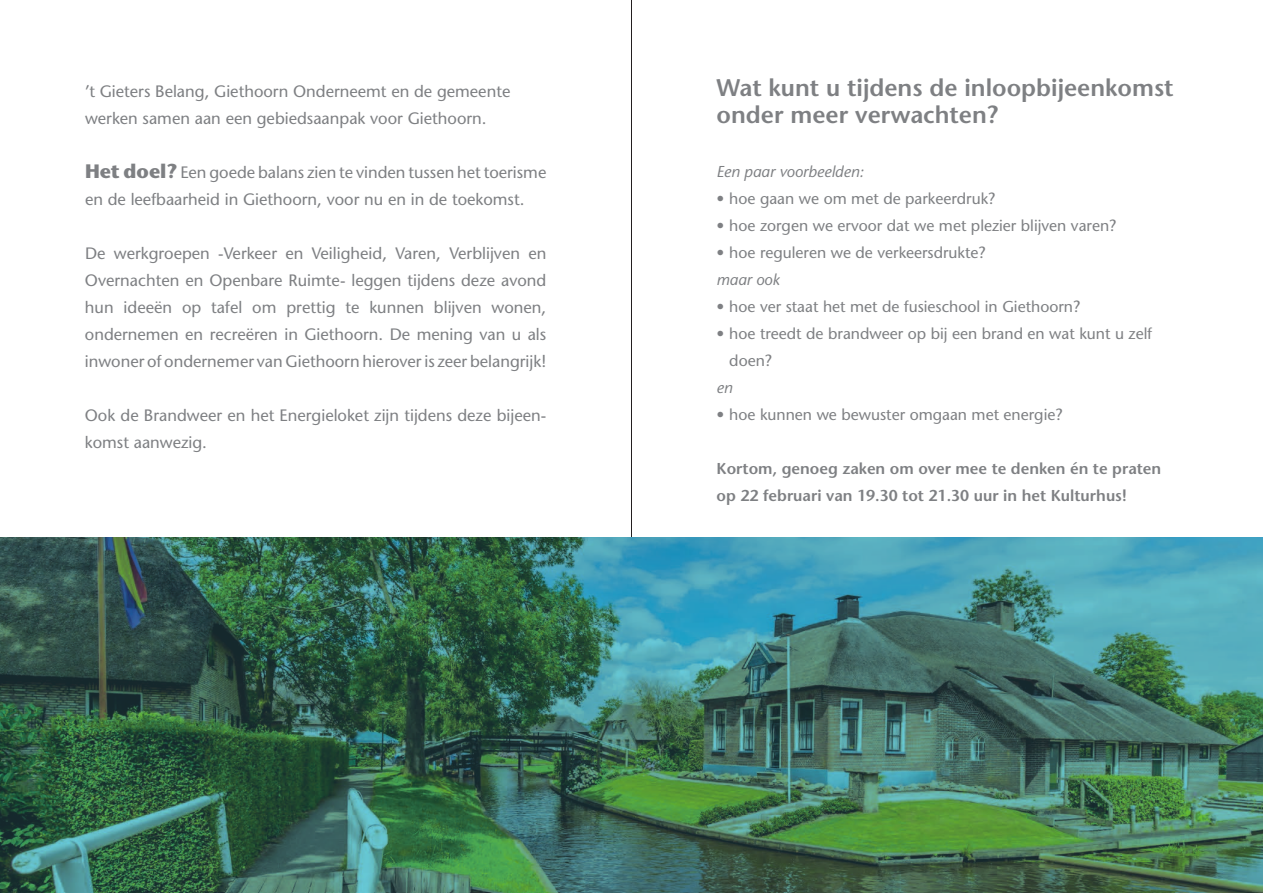
<style>
.page{position:relative;width:1263px;height:893px;background:#fff}
.page>*{position:absolute;margin:0;border:0;box-sizing:border-box;transform-origin:0 0}
.t1{font:600 24px/27px "Stone Sans Std";color:#7e8083}
.t2{font:500 16.5px/27px "Stone Sans Std";color:#7e8083}
.t3{font:500 15.75px/27px "Stone Sans Std";color:#7e8083}
.t4{font:600 15.75px/27px "Stone Sans Std";color:#7e8083}
.t5{font:italic 500 15.75px "Stone Sans Std";color:#7e8083}
.s1{font-weight:700;font-size:19.5px}
</style>
<div class="page">
<hr style="left:631px;top:0;width:1px;height:893px;background:#231f20">
<img style="left:0;top:538px;width:1263px;height:355px">
<p class="t2" style="left:85px;top:78px;width:427px">’t Gieters Belang, Giethoorn Onderneemt en de gemeente werken samen aan een gebiedsaanpak voor Giethoorn.</p>
<p class="t2" style="left:85px;top:159px;width:463px"><span class="s1">Het doel?</span> Een goede balans zien te vinden tussen het toerisme en de leefbaarheid in Giethoorn, voor nu en in de toekomst.</p>
<p class="t2" style="left:85px;top:240px;width:463px;text-align:justify">De werkgroepen -Verkeer en Veiligheid, Varen, Verblijven en Overnachten en Openbare Ruimte- leggen tijdens deze avond hun ideeën op tafel om prettig te kunnen blijven wonen, ondernemen en recreëren in Giethoorn. De mening van u als inwoner of ondernemer van Giethoorn hierover is zeer belangrijk!</p>
<p class="t2" style="left:85px;top:402px;width:463px">Ook de Brandweer en het Energieloket zijn tijdens deze bijeen&shy;komst aanwezig.</p>
<h1 class="t1" style="left:716px;top:74px;width:458px">Wat kunt u tijdens de inloopbijeenkomst onder meer verwachten?</h1>
<p class="t5" style="left:716px;top:162px;width:149px">Een paar voorbeelden:</p>
<p class="t3" style="left:716px;top:185px;width:281px">• hoe gaan we om met de parkeerdruk?</p>
<p class="t3" style="left:716px;top:212px;width:401px">• hoe zorgen we ervoor dat we met plezier blijven varen?</p>
<p class="t3" style="left:716px;top:239px;width:271px">• hoe reguleren we de verkeersdrukte?</p>
<p class="t5" style="left:716px;top:270px;width:65px">maar ook</p>
<p class="t3" style="left:716px;top:293px;width:365px">• hoe ver staat het met de fusieschool in Giethoorn?</p>
<p class="t3" style="left:729px;top:320px;width:424px;text-indent:-13px">• hoe treedt de brandweer op bij een brand en wat kunt u zelf doen?</p>
<p class="t5" style="left:716px;top:378px;width:18px">en</p>
<p class="t3" style="left:716px;top:401px;width:348px">• hoe kunnen we bewuster omgaan met energie?</p>
<p class="t4" style="left:716px;top:455px;width:446px">Kortom, genoeg zaken om over mee te denken én te praten op 22 februari van 19.30 tot 21.30 uur in het Kulturhus!</p>
</div>
